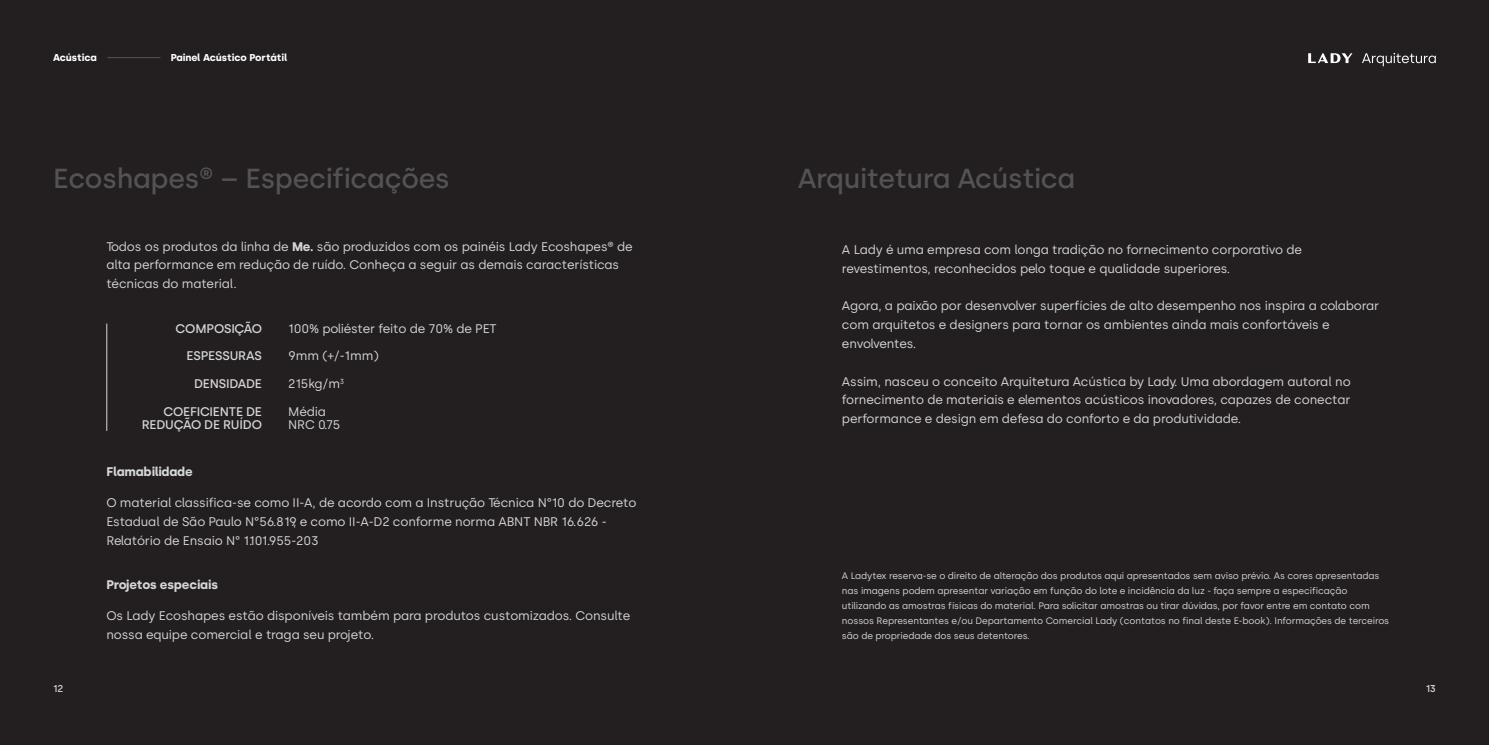
<style>
.page{position:relative;width:1489px;height:745px;background:#fff}
.page>*{position:absolute;margin:0;border:0;box-sizing:border-box;transform-origin:0 0}
.t1{font:500 27.5px "Silka";letter-spacing:-.01em;color:#535355}
.t2{font:12.5px/18.8px "Silka";letter-spacing:-.01em;color:#d5d6d8}
.t3{font:500 12.5px/13.8px "Silka";letter-spacing:-.01em;color:#d5d6d8;text-align:right}
.t4{font:700 12.5px "Silka";letter-spacing:-.01em;color:#d5d6d8}
.t5{font:700 10px "Silka";color:#fff}
.t6{font:500 10px "Silka";color:#d5d6d8}
.t7{font:9.38px/15px "Silka";letter-spacing:-.01em;color:#d5d6d8}
.s1{font-weight:700}
</style>
<div class="page">
<div style="left:0;top:0;width:1488px;height:744px;background:#231f20"></div>
<hr style="left:107px;top:57px;width:53px;height:1px;background:#535355">
<svg style="left:1308px;top:53px;width:44px;height:10px"></svg>
<svg style="left:1362px;top:53px;width:73px;height:13px"></svg>
<hr style="left:106px;top:323px;width:1px;height:107px;background:#d5d6d8">
<p class="t5" style="left:53px;top:51px;width:45px">Acústica</p>
<p class="t5" style="left:171px;top:51px;width:118px">Painel Acústico Portátil</p>
<p class="t1" style="left:53px;top:162px;width:398px">Ecoshapes® – Especificações</p>
<p class="t1" style="left:797px;top:162px;width:279px">Arquitetura Acústica</p>
<p class="t2" style="left:106px;top:237px;width:528px">Todos os produtos da linha de <span class="s1">Me.</span> são produzidos com os painéis Lady Ecoshapes® de alta performance em redução de ruído. Conheça a seguir as demais características técnicas do material.</p>
<p class="t3" style="left:175px;top:321px;width:88px">COMPOSIÇÃO</p>
<p class="t3" style="left:186px;top:349px;width:77px">ESPESSURAS</p>
<p class="t3" style="left:194px;top:376px;width:69px">DENSIDADE</p>
<p class="t3" style="left:142px;top:404px;width:122px">COEFICIENTE DE<br>REDUÇÃO DE RUÍDO</p>
<p class="t2" style="left:288px;top:319px;width:210px">100% poliéster feito de 70% de PET</p>
<p class="t2" style="left:288px;top:346px;width:92px">9mm (+/-1mm)</p>
<p class="t2" style="left:288px;top:374px;width:58px">215kg/m<sup>3</sup></p>
<p class="t2" style="left:288px;top:401px;width:39px">Média</p>
<p class="t2" style="left:288px;top:415px;width:54px">NRC 0.75</p>
<p class="t4" style="left:106px;top:463px;width:88px">Flamabilidade</p>
<p class="t2" style="left:106px;top:493px;width:531px">O material classifica-se como II-A, de acordo com a Instrução Técnica N°10 do Decreto<br>Estadual de São Paulo N°56.819, e como II-A-D2 conforme norma ABNT NBR 16.626 -<br>Relatório de Ensaio N° 1.101.955-203</p>
<p class="t4" style="left:106px;top:577px;width:113px">Projetos especiais</p>
<p class="t2" style="left:106px;top:606px;width:525px">Os Lady Ecoshapes estão disponíveis também para produtos customizados. Consulte nossa equipe comercial e traga seu projeto.</p>
<p class="t2" style="left:842px;top:240px;width:461px">A Lady é uma empresa com longa tradição no fornecimento corporativo de revestimentos, reconhecidos pelo toque e qualidade superiores.</p>
<p class="t2" style="left:842px;top:296px;width:538px">Agora, a paixão por desenvolver superfícies de alto desempenho nos inspira a colaborar com arquitetos e designers para tornar os ambientes ainda mais confortáveis e envolventes.</p>
<p class="t2" style="left:842px;top:371px;width:510px;text-align:justify">Assim, nasceu o conceito Arquitetura Acústica by Lady. Uma abordagem autoral no fornecimento de materiais e elementos acústicos inovadores, capazes de conectar performance e design em defesa do conforto e da produtividade.</p>
<p class="t7" style="left:842px;top:568px;width:548px">A Ladytex reserva-se o direito de alteração dos produtos aqui apresentados sem aviso prévio. As cores apresentadas nas imagens podem apresentar variação em função do lote e incidência da luz - faça sempre a especificação utilizando as amostras físicas do material. Para solicitar amostras ou tirar dúvidas, por favor entre em contato com nossos Representantes e/ou Departamento Comercial Lady (contatos no final deste E-book). Informações de terceiros são de propriedade dos seus detentores.</p>
<p class="t6" style="left:53px;top:682px;width:12px">12</p>
<p class="t6" style="left:1425px;top:682px;width:11px">13</p>
</div>
